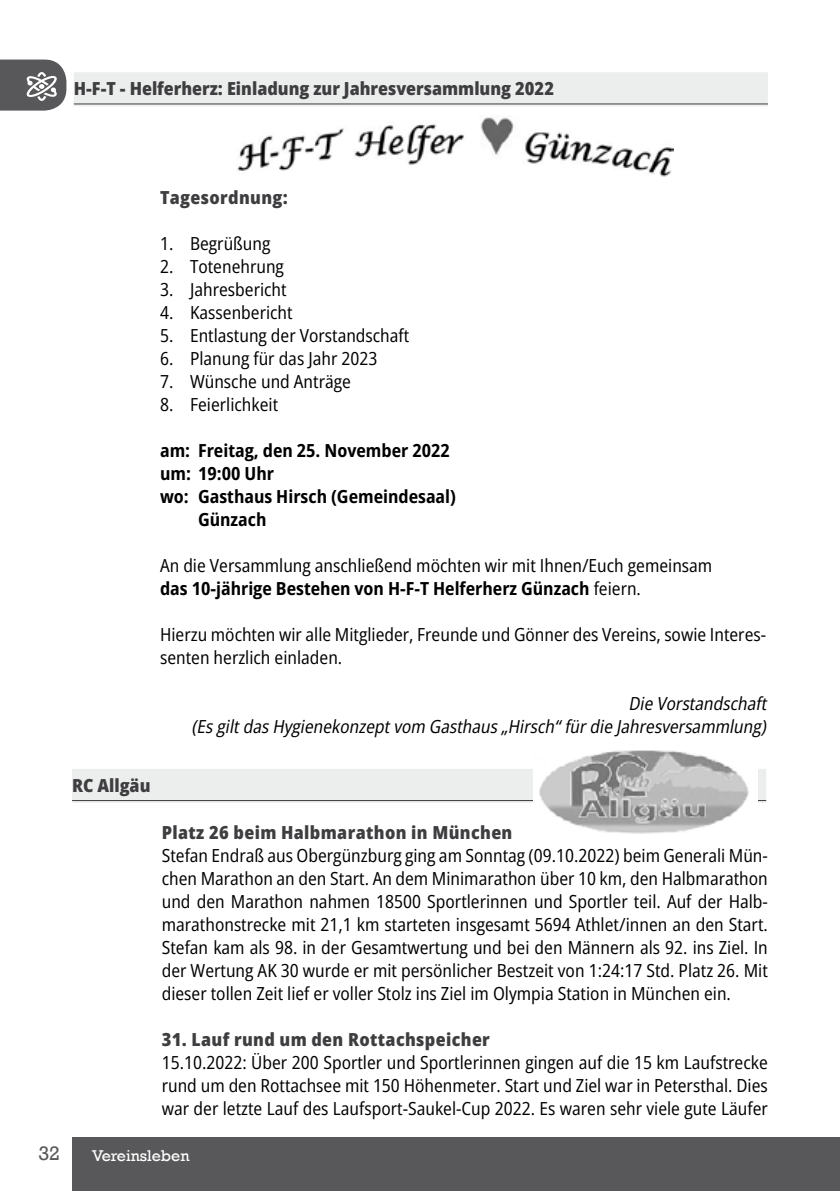
<style>
.page{position:relative;width:840px;height:1191px;background:#fff}
.page>*{position:absolute;margin:0;border:0;box-sizing:border-box;transform-origin:0 0}
.t1{font:semi-condensed 18px/23px "Open Sans";color:#000}
.t2{font:italic semi-condensed 18px/23px "Open Sans";color:#000;text-align:right}
.t3{font:700 semi-condensed 18px "Open Sans";color:#000}
.t4{font:800 semi-condensed 18px "Open Sans";letter-spacing:.02em;color:#3e3d40}
.t5{font:800 semi-condensed 18px "Open Sans";color:#3e3d40}
.t6{font:16px "Rockwell";color:#fff}
.s1{font-weight:700}
</style>
<div class="page">
<svg style="left:0;top:60px;width:66px;height:51px;background:#737374"></svg>
<div style="left:74px;top:72px;width:693px;height:34px;background:#eceded"></div>
<hr style="left:74px;top:103px;width:693px;height:1px;background:#3e3d40">
<div style="left:72px;top:1137px;width:767px;height:54px;background:#58585a"></div>
<div style="left:72px;top:769px;width:693px;height:34px;background:#eceded"></div>
<hr style="left:72px;top:800px;width:693px;height:1px;background:#3e3d40">
<img style="left:533px;top:750px;width:223px;height:84px">
<img style="left:237px;top:117px;width:436px;height:60px">
<p class="t5" style="left:74px;top:76px;width:481px">H-F-T - Helferherz: Einladung zur Jahresversammlung 2022</p>
<p class="t4" style="left:160px;top:185px;width:129px">Tagesordnung:</p>
<p class="t1" style="left:160px;top:231px;width:112px">1. Begrüßung</p>
<p class="t1" style="left:160px;top:254px;width:125px">2. Totenehrung</p>
<p class="t1" style="left:160px;top:277px;width:128px">3. Jahresbericht</p>
<p class="t1" style="left:160px;top:300px;width:134px">4. Kassenbericht</p>
<p class="t1" style="left:160px;top:323px;width:251px">5. Entlastung der Vorstandschaft</p>
<p class="t1" style="left:160px;top:346px;width:219px">6. Planung für das Jahr 2023</p>
<p class="t1" style="left:160px;top:369px;width:192px">7. Wünsche und Anträge</p>
<p class="t1" style="left:160px;top:392px;width:120px">8. Feierlichkeit</p>
<p class="t3" style="left:160px;top:438px;width:291px">am: Freitag, den 25. November 2022</p>
<p class="t3" style="left:160px;top:461px;width:115px">um: 19:00 Uhr</p>
<p class="t3" style="left:160px;top:484px;width:297px">wo: Gasthaus Hirsch (Gemeindesaal)</p>
<p class="t3" style="left:198px;top:507px;width:70px">Günzach</p>
<p class="t1" style="left:160px;top:553px;width:553px">An die Versammlung anschließend möchten wir mit Ihnen/Euch gemeinsam <span class="s1">das 10-jährige Bestehen von H-F-T Helferherz Günzach</span> feiern.</p>
<p class="t1" style="left:160px;top:622px;width:607px">Hierzu möchten wir alle Mitglieder, Freunde und Gönner des Vereins, sowie Interes&shy;senten herzlich einladen.</p>
<p class="t2" style="left:191px;top:691px;width:580px">Die Vorstandschaft<br>(EsgiltdasHygienekonzeptvom Gasthaus„Hirsch“fürdie Jahresversammlung)</p>
<p class="t5" style="left:72px;top:772px;width:80px">RC Allgäu</p>
<p class="t4" style="left:162px;top:820px;width:352px">Platz 26 beim Halbmarathon in München</p>
<p class="t1" style="left:162px;top:843px;width:607px;text-align:justify">Stefan Endraß aus Obergünzburg ging am Sonntag (09.10.2022) beim Generali Mün&shy;chen Marathon an den Start. An dem Minimarathon über 10 km, den Halbmarathon und den Marathon nahmen 18500 Sportlerinnen und Sportler teil. Auf der Halb&shy;marathonstrecke mit 21,1 km starteten insgesamt 5694 Athlet/innen an den Start.<br>Stefan kam als 98. in der Gesamtwertung und bei den Männern als 92. ins Ziel. In der Wertung AK 30 wurde er mit persönlicher Bestzeit von 1:24:17 Std. Platz 26. Mit dieser tollen Zeit lief er voller Stolz ins Ziel im Olympia Station in München ein.</p>
<p class="t4" style="left:162px;top:1027px;width:329px">31. Lauf rund um den Rottachspeicher</p>
<p class="t1" style="left:162px;top:1050px;width:607px;text-align:justify">15.10.2022: Über 200 Sportler und Sportlerinnen gingen auf die 15 km Laufstrecke rund um den Rottachsee mit 150 Höhenmeter. Start und Ziel war in Petersthal. Dies war der letzte Lauf des Laufsport-Saukel-Cup 2022. Es waren sehr viele gute Läufer</p>
<p class="t6" style="left:92px;top:1146px;width:99px">Vereinsleben</p>
<p class="t6" style="left:92px;top:1146px;width:51px">Rubrik</p>
</div>
